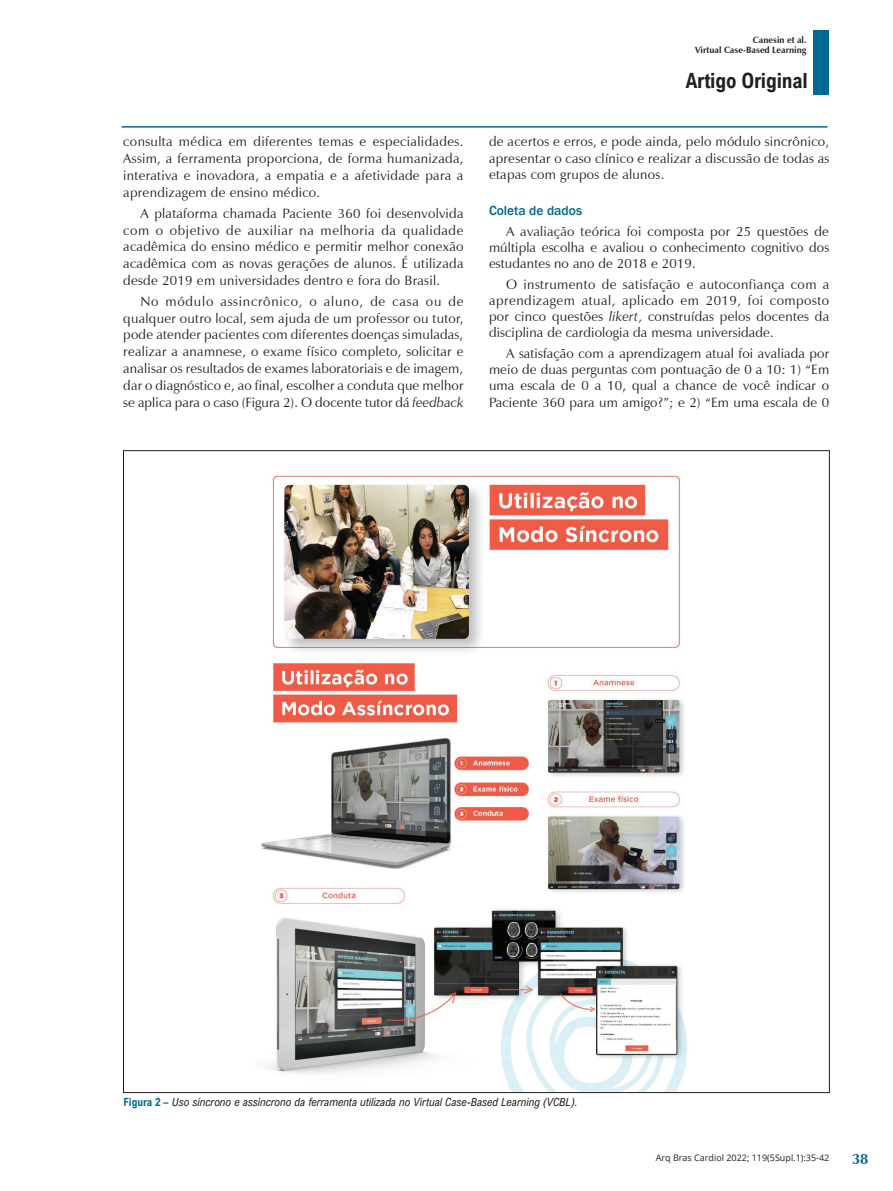
<style>
.page{position:relative;width:893px;height:1191px;background:#fff}
.page>*{position:absolute;margin:0;border:0;box-sizing:border-box;transform-origin:0 0}
.t1{font:700 21px "Arial Nova Cond";letter-spacing:-.01em;color:#231f20}
.t2{font:700 15px "Zapf Humanist 601 BT";color:#006991}
._01-TEXTO_BASICO{font:13.5px/16.8px "Zapf Humanist 601 BT";letter-spacing:.01em;color:#231f20;text-align:justify}
._03_-_SUBTITULO_PRIN{font:500 13.5px "Franklin Gothic";color:#006991}
._05_LEGENDA_TABELA{font:italic 11.25px "Arial Nova Cond";color:#231f20}
.t3{font:9px "Open Sans";color:#231f20}
.t4{font:700 9px/10.8px "Zapf Humanist 601 BT";color:#231f20;text-align:right}
.s1{font-style:italic}
.s2{font-weight:700;font-style:normal;color:#006991}
</style>
<div class="page">
<hr style="left:122px;top:126px;width:705px;height:2px;background:#006991">
<div style="left:813px;top:30px;width:16px;height:64px;background:#006991"></div>
<img style="left:261px;top:475px;width:426px;height:616px">
<p class="_01-TEXTO_BASICO" style="left:123px;top:133px;width:342px">consulta médica em diferentes temas e especialidades.<br>Assim, a ferramenta proporciona, de forma humanizada, interativa e inovadora, a empatia e a afetividade para a aprendizagem de ensino médico.</p>
<p class="_01-TEXTO_BASICO" style="left:123px;top:205px;width:342px;text-indent:17px">A plataforma chamada Paciente 360 foi desenvolvida com o objetivo de auxiliar na melhoria da qualidade acadêmica do ensino médico e permitir melhor conexão acadêmica com as novas gerações de alunos. É utilizada desde 2019 em universidades dentro e fora do Brasil.</p>
<p class="_01-TEXTO_BASICO" style="left:123px;top:293px;width:342px;text-indent:17px">No módulo assincrônico, o aluno, de casa ou de qualquer outro local, sem ajuda de um professor ou tutor, pode atender pacientes com diferentes doenças simuladas, realizar a anamnese, o exame físico completo, solicitar e analisar os resultados de exames laboratoriais e de imagem, dar o diagnóstico e, ao final, escolher a conduta que melhor se aplica para o caso (Figura 2). O docente tutor dá <span class="s1">feedback</span></p>
<p class="t4" style="left:695px;top:34px;width:113px">Canesin et al.<br>Virtual Case-Based Learning</p>
<h1 class="t1" style="left:686px;top:67px;width:124px">Artigo Original</h1>
<p class="_01-TEXTO_BASICO" style="left:489px;top:134px;width:342px;line-height:16.2px">de acertos e erros, e pode ainda, pelo módulo sincrônico, apresentar o caso clínico e realizar a discussão de todas as etapas com grupos de alunos.</p>
<p class="_03_-_SUBTITULO_PRIN" style="left:489px;top:203px;width:95px">Coleta de dados</p>
<p class="_01-TEXTO_BASICO" style="left:489px;top:223px;width:342px;line-height:16.2px;text-indent:17px">A avaliação teórica foi composta por 25 questões de múltipla escolha e avaliou o conhecimento cognitivo dos estudantes no ano de 2018 e 2019.</p>
<p class="_01-TEXTO_BASICO" style="left:489px;top:276px;width:342px;line-height:16.2px;text-indent:17px">O instrumento de satisfação e autoconfiança com a aprendizagem atual, aplicado em 2019, foi composto por cinco questões <span class="s1">likert</span>, construídas pelos docentes da disciplina de cardiologia da mesma universidade.</p>
<p class="_01-TEXTO_BASICO" style="left:489px;top:345px;width:342px;line-height:16.2px;text-indent:17px">A satisfação com a aprendizagem atual foi avaliada por meio de duas perguntas com pontuação de 0 a 10: 1) “Em uma escala de 0 a 10, qual a chance de você indicar o Paciente 360 para um amigo?”; e 2) “Em uma escala de 0</p>
<p class="_05_LEGENDA_TABELA" style="left:123px;top:1095px;width:456px"><span class="s2">Figura 2 –</span> Uso síncrono e assíncrono da ferramenta utilizada no Virtual Case-Based Learning (VCBL).</p>
<p class="t3" style="left:656px;top:1152px;width:175px">Arq Bras Cardiol 2022; 119(5Supl.1):35-42</p>
<p class="t2" style="left:852px;top:1149px;width:18px">38</p>
</div>
